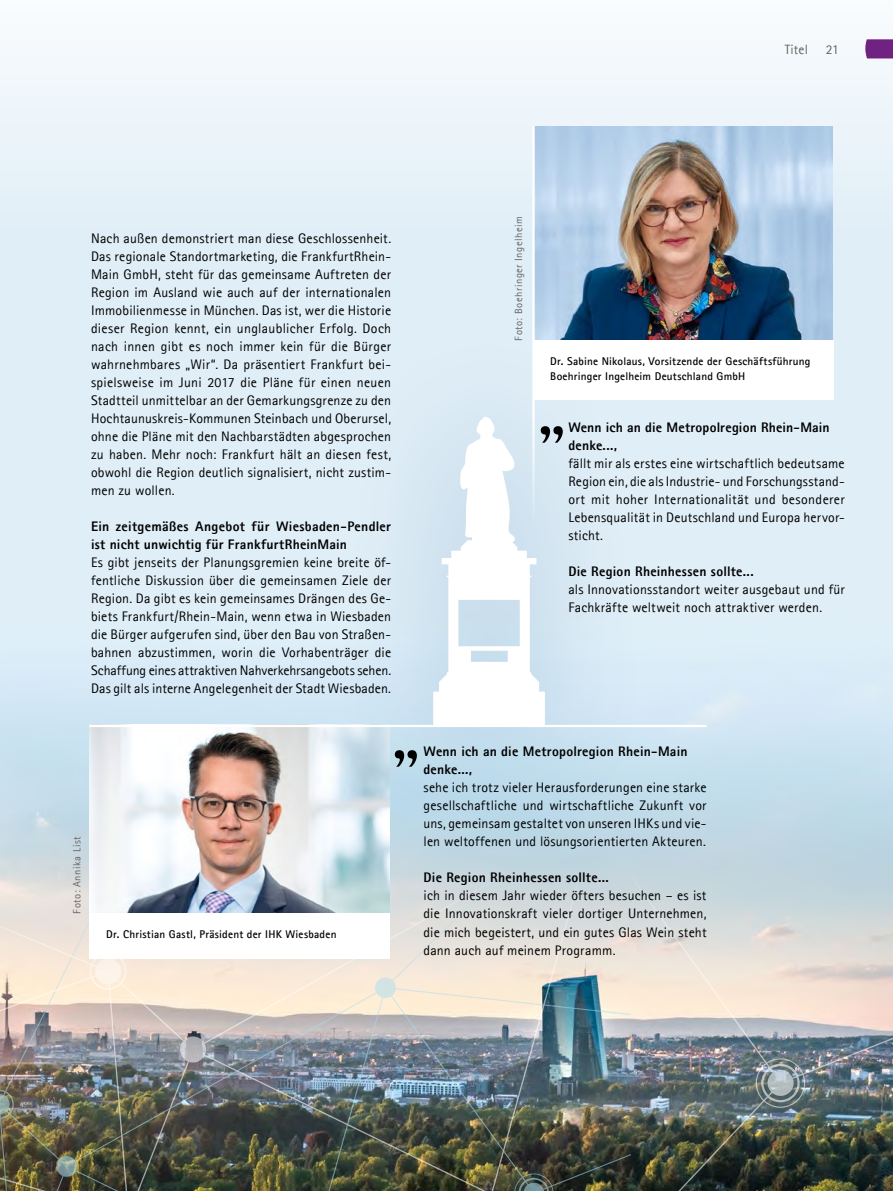
<style>
.page{position:relative;width:893px;height:1191px;background:#fff}
.page>*{position:absolute;margin:0;border:0;box-sizing:border-box;transform-origin:0 0}
.t1{font:76.5px "Agfa Rotis Serif";color:#000}
.t2{font:13.8px/18px "Agfa Rotis Sans Serif";letter-spacing:.01em;color:#000;text-align:justify}
.t3{font:800 13.8px/18px "Agfa Rotis Sans Serif";letter-spacing:.015em;color:#000}
.t4{font:13.5px "Agfa Rotis Sans Serif";letter-spacing:.01em;color:#646363}
.t5{font:700 11.25px/15px "Agfa Rotis Sans Serif";letter-spacing:.02em;color:#000}
.t6{font:10.5px "Agfa Rotis Sans Serif";letter-spacing:.055em;color:#646363}
</style>
<div class="page">
<img style="left:0;top:681px;width:893px;height:510px">
<svg style="left:865px;top:39px;width:28px;height:19px"></svg>
<div style="left:321px;top:312px;width:336px;height:531px;background:#004b88;opacity:.19"></div>
<svg style="left:430px;top:416px;width:122px;height:309px"></svg>
<img style="left:535px;top:126px;width:297px;height:214px">
<hr style="left:532px;top:126px;width:3px;height:454px;background:#fff">
<div style="left:533px;top:340px;width:300px;height:60px;background:#fff"></div>
<img style="left:89px;top:724px;width:301px;height:194px">
<hr style="left:89px;top:725px;width:618px;height:2px;background:#fff">
<div style="left:89px;top:913px;width:300px;height:45px;background:#fff"></div>
<p class="t4" style="left:785px;top:42px;width:25px">Titel</p>
<p class="t4" style="left:826px;top:42px;width:15px">21</p>
<p class="t2" style="left:91px;top:229px;width:302px">Nach außen demonstriert man diese Geschlossenheit.<br>Das regionale Standortmarketing, die FrankfurtRhein-Main GmbH, steht für das gemeinsame Auftreten der Region im Ausland wie auch auf der internationalen Immobilienmesse in München. Das ist, wer die Historie dieser Region kennt, ein unglaublicher Erfolg. Doch nach innen gibt es noch immer kein für die Bürger wahrnehmbares „Wir“. Da präsentiert Frankfurt bei&shy;spielsweise im Juni 2017 die Pläne für einen neuen Stadtteil unmittelbar an der Gemarkungsgrenze zu den Hochtaunuskreis-Kommunen Steinbach und Oberursel, ohne die Pläne mit den Nachbarstädten abgesprochen zu haben. Mehr noch: Frankfurt hält an diesen fest, obwohl die Region deutlich signalisiert, nicht zustim&shy;men zu wollen.</p>
<p class="t3" style="left:91px;top:517px;width:302px">Ein zeitgemäßes Angebot für Wiesbaden-Pendler ist nicht unwichtig für FrankfurtRheinMain</p>
<p class="t2" style="left:91px;top:553px;width:302px">Es gibt jenseits der Planungsgremien keine breite öf&shy;fentliche Diskussion über die gemeinsamen Ziele der Region. Da gibt es kein gemeinsames Drängen des Ge&shy;biets Frankfurt/Rhein-Main, wenn etwa in Wiesbaden die Bürger aufgerufen sind, über den Bau von Straßen&shy;bahnen abzustimmen, worin die Vorhabenträger die Schaffung eines attraktiven Nahverkehrsangebots sehen.<br>Das gilt als interne Angelegenheit der Stadt Wiesbaden.</p>
<p class="t6" style="left:512px;top:341px;width:126px;rotate:-90deg">Foto: Boehringer Ingelheim</p>
<p class="t5" style="left:550px;top:353px;width:262px">Dr. Sabine Nikolaus, Vorsitzende der Geschäftsführung<br>Boehringer Ingelheim Deutschland GmbH</p>
<p class="t3" style="left:568px;top:418px;width:263px">Wenn ich an die Metropolregion Rhein-Main denke...,</p>
<p class="t2" style="left:568px;top:454px;width:278px">fällt mir als erstes eine wirtschaftlich bedeutsame Region ein, die als Industrie- und Forschungsstand&shy;ort mit hoher Internationalität und besonderer Lebensqualität in Deutschland und Europa hervor&shy;sticht.</p>
<p class="t3" style="left:568px;top:562px;width:187px">Die Region Rheinhessen sollte...</p>
<p class="t2" style="left:568px;top:580px;width:278px">als Innovationsstandort weiter ausgebaut und für<br>Fachkräfte weltweit noch attraktiver werden.</p>
<h1 class="t1" style="left:535px;top:409px;width:33px">”</h1>
<p class="t6" style="left:71px;top:913px;width:79px;rotate:-90deg">Foto: Annika List</p>
<p class="t5" style="left:106px;top:927px;width:232px">Dr. Christian Gastl, Präsident der IHK Wiesbaden</p>
<p class="t3" style="left:423px;top:742px;width:265px">Wenn ich an die Metropolregion Rhein-Main denke...,</p>
<p class="t2" style="left:423px;top:778px;width:285px">sehe ich trotz vieler Herausforderungen eine starke gesellschaftliche und wirtschaftliche Zukunft vor uns, gemeinsam gestaltet von unseren IHKs und vie&shy;len weltoffenen und lösungsorientierten Akteuren.</p>
<p class="t3" style="left:423px;top:868px;width:187px">Die Region Rheinhessen sollte...</p>
<p class="t2" style="left:423px;top:886px;width:285px">ich in diesem Jahr wieder öfters besuchen – es ist die Innovationskraft vieler dortiger Unternehmen, die mich begeistert, und ein gutes Glas Wein steht dann auch auf meinem Programm.</p>
<h1 class="t1" style="left:389px;top:733px;width:33px">”</h1>
</div>
